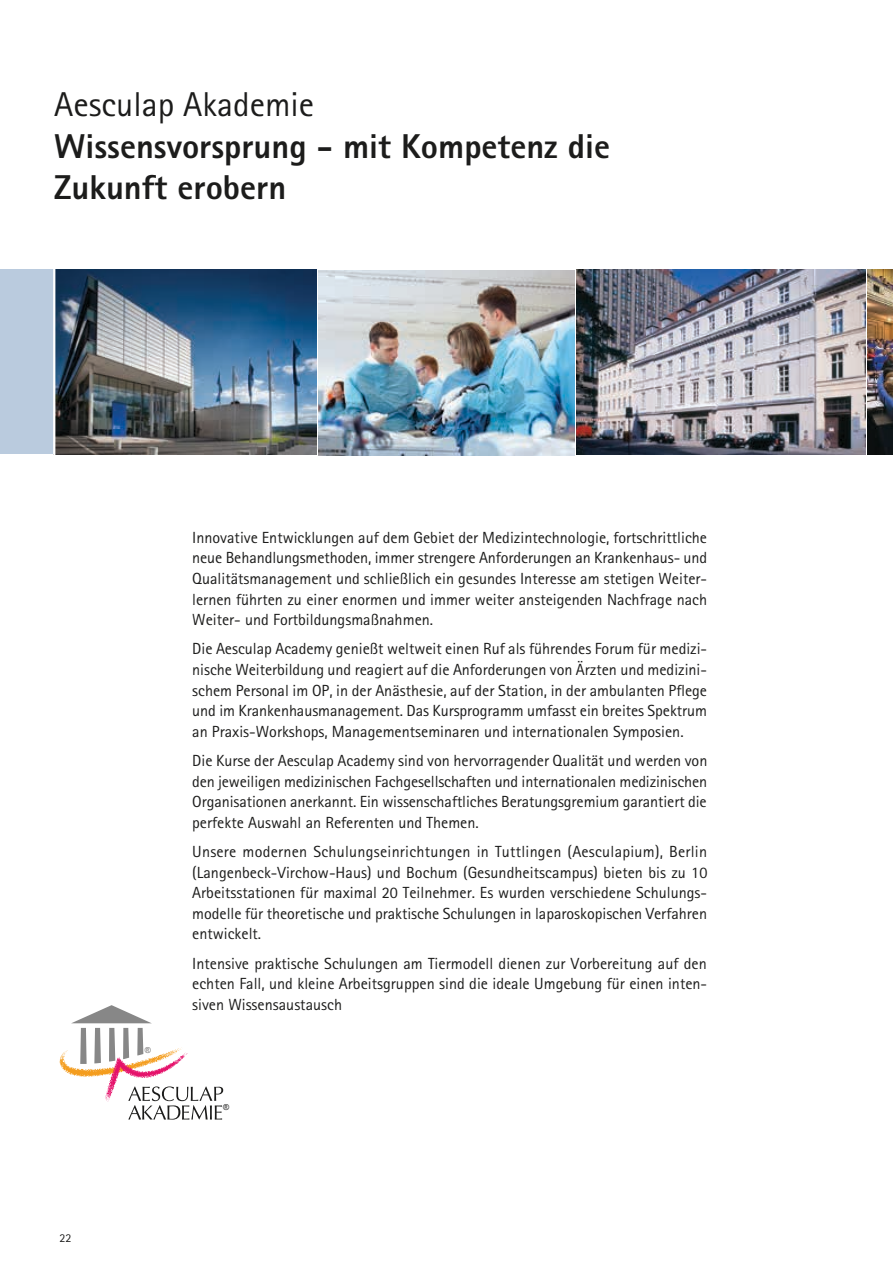
<style>
.page{position:relative;width:893px;height:1263px;background:#fff}
.page>*{position:absolute;margin:0;border:0;box-sizing:border-box;transform-origin:0 0}
.t1{font:800 34.5px/41.4px "Rotis Sans Serif Pro";color:#1c1c1b}
.t2{font:34.5px "Rotis Sans Serif Pro";color:#1c1c1b}
.t3{font:16.2px/20.5px "Rotis Sans Serif Pro";color:#1c1c1b;text-align:justify}
.t4{font:12px "Rotis Sans Serif Pro";color:#1c1c1b}
.t5{font:8.25px "Arial";color:#1c1c1b}
.t6{font:8.25px "Arial";color:#717070}
</style>
<div class="page">
<img style="left:55px;top:269px;width:262px;height:185px">
<div style="left:0;top:269px;width:53px;height:185px;background:#bacbde"></div>
<svg style="left:60px;top:1005px;width:163px;height:114px"></svg>
<img style="left:867px;top:269px;width:26px;height:185px">
<img style="left:319px;top:270px;width:255px;height:185px">
<img style="left:576px;top:269px;width:289px;height:185px">
<h1 class="t2" style="left:54px;top:84px;width:261px">Aesculap Akademie</h1>
<h1 class="t1" style="left:54px;top:125px;width:557px">Wissensvorsprung - mit Kompetenz die<br>Zukunft erobern</h1>
<p class="t4" style="left:60px;top:1230px;width:13px">22</p>
<p class="t6" style="left:145px;top:1044px;width:8px">®</p>
<p class="t3" style="left:192px;top:527px;width:517px">Innovative Entwicklungen auf dem Gebiet der Medizintechnologie, fortschrittliche neue Behandlungsmethoden, immer strengere Anforderungen an Krankenhaus- und Qualitätsmanagement und schließlich ein gesundes Interesse am stetigen Weiter&shy;lernen führten zu einer enormen und immer weiter ansteigenden Nachfrage nach Weiter- und Fortbildungsmaßnahmen.</p>
<p class="t3" style="left:192px;top:639px;width:516px">Die Aesculap Academy genießt weltweit einen Ruf als führendes Forum für medizi&shy;nische Weiterbildung und reagiert auf die Anforderungen von Ärzten und medizini&shy;schem Personal im OP, in der Anästhesie, auf der Station, in der ambulanten Pflege und im Krankenhausmanagement. Das Kursprogramm umfasst ein breites Spektrum an Praxis-Workshops, Managementseminaren und internationalen Symposien.</p>
<p class="t3" style="left:192px;top:750px;width:517px">Die Kurse der Aesculap Academy sind von hervorragender Qualität und werden von den jeweiligen medizinischen Fachgesellschaften und internationalen medizinischen Organisationen anerkannt. Ein wissenschaftliches Beratungsgremium garantiert die perfekte Auswahl an Referenten und Themen.</p>
<p class="t3" style="left:192px;top:841px;width:517px">Unsere modernen Schulungseinrichtungen in Tuttlingen (Aesculapium), Berlin (Langenbeck-Virchow-Haus) und Bochum (Gesundheitscampus) bieten bis zu 10<br>Arbeitsstationen für maximal 20 Teilnehmer. Es wurden verschiedene Schulungs&shy;modelle für theoretische und praktische Schulungen in laparoskopischen Verfahren entwickelt.</p>
<p class="t3" style="left:192px;top:953px;width:516px">Intensive praktische Schulungen am Tiermodell dienen zur Vorbereitung auf den echten Fall, und kleine Arbeitsgruppen sind die ideale Umgebung für einen inten&shy;siven Wissensaustausch</p>
<p class="t5" style="left:223px;top:1102px;width:8px">®</p>
</div>
